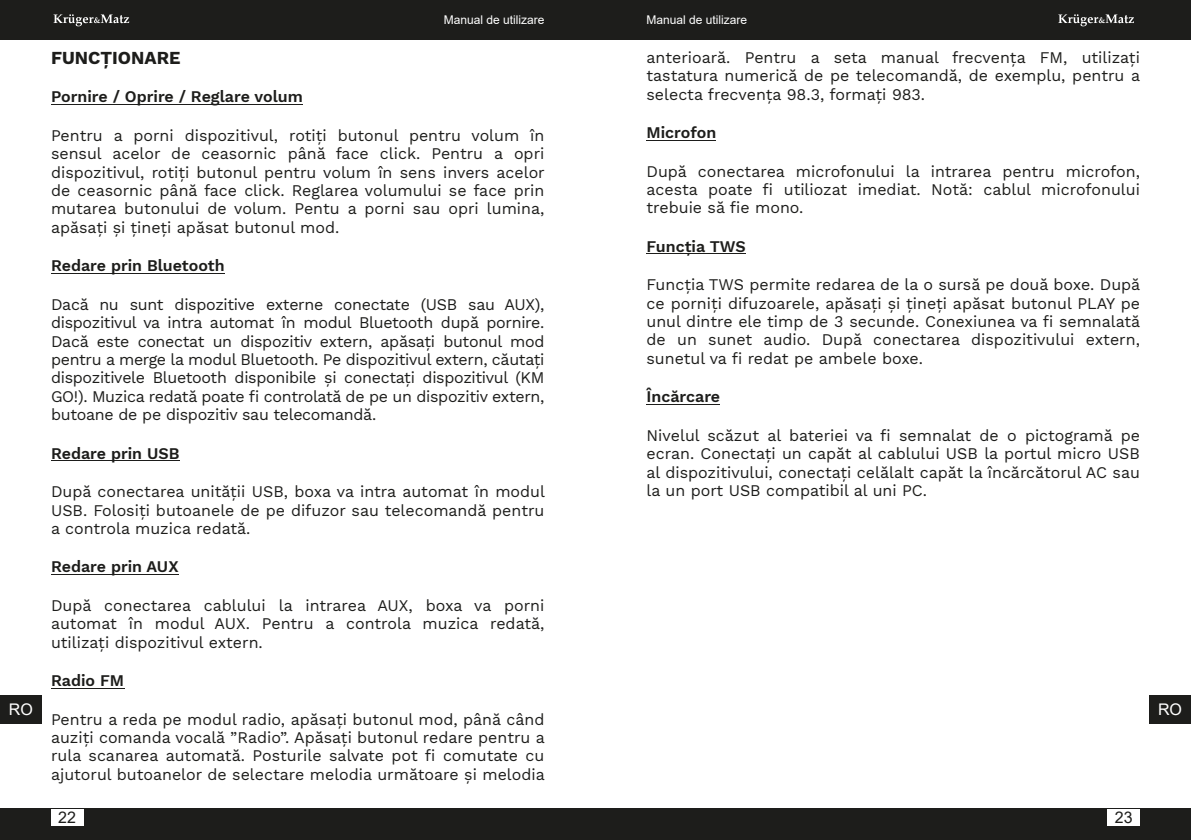
<style>
.page{position:relative;width:1191px;height:840px;background:#fff}
.page>*{position:absolute;margin:0;border:0;box-sizing:border-box;transform-origin:0 0}
.t1{font:700 18px "Work Sans";color:#1d1d1b}
.t2{font:16px/18.4px "Work Sans";color:#1d1d1b;text-align:justify}
.t3{font:600 16px "Work Sans";color:#1d1d1b}
.t4{font:16px "Arial";color:#1d1d1b}
.t5{font:16px "Arial";color:#fff}
.t6{font:12px "Arial";color:#fff}
</style>
<div class="page">
<hr style="left:646px;top:140px;width:70px;height:1px;background:#1d1d1b">
<hr style="left:646px;top:253px;width:100px;height:1px;background:#1d1d1b">
<hr style="left:646px;top:404px;width:74px;height:1px;background:#1d1d1b">
<hr style="left:51px;top:104px;width:252px;height:1px;background:#1d1d1b">
<hr style="left:51px;top:273px;width:174px;height:1px;background:#1d1d1b">
<hr style="left:51px;top:460px;width:128px;height:1px;background:#1d1d1b">
<hr style="left:51px;top:573px;width:128px;height:1px;background:#1d1d1b">
<hr style="left:51px;top:687px;width:73px;height:1px;background:#1d1d1b">
<div style="left:595px;top:0;width:596px;height:40px;background:#1d1d1b"></div>
<div style="left:595px;top:808px;width:596px;height:31px;background:#1d1d1b"></div>
<div style="left:1107px;top:808px;width:33px;height:17px;background:#fff"></div>
<div style="left:1149px;top:694px;width:42px;height:29px;background:#1d1d1b"></div>
<svg style="left:1058px;top:14px;width:76px;height:12px"></svg>
<div style="left:0;top:808px;width:595px;height:31px;background:#1d1d1b"></div>
<div style="left:0;top:0;width:595px;height:40px;background:#1d1d1b"></div>
<div style="left:51px;top:808px;width:32px;height:17px;background:#fff"></div>
<div style="left:0;top:694px;width:42px;height:29px;background:#1d1d1b"></div>
<svg style="left:54px;top:14px;width:75px;height:12px"></svg>
<p class="t6" style="left:444px;top:15px;width:102px">Manual de utilizare</p>
<p class="t6" style="left:646px;top:15px;width:102px">Manual de utilizare</p>
<p class="t2" style="left:646px;top:48px;width:495px">anterioară. Pentru a seta manual frecvența FM, utilizați tastatura numerică de pe telecomandă, de exemplu, pentru a selecta frecvența 98.3, formați 983.</p>
<p class="t3" style="left:646px;top:123px;width:71px">Microfon</p>
<p class="t2" style="left:646px;top:162px;width:495px">După conectarea microfonului la intrarea pentru microfon, acesta poate fi utiliozat imediat. Notă: cablul microfonului trebuie să fie mono.</p>
<p class="t3" style="left:646px;top:237px;width:101px">Funcția TWS</p>
<p class="t2" style="left:646px;top:275px;width:495px">Funcția TWS permite redarea de la o sursă pe două boxe. După ce porniți difuzoarele, apăsați și țineți apăsat butonul PLAY pe unul dintre ele timp de 3 secunde. Conexiunea va fi semnalată de un sunet audio. După conectarea dispozitivului extern, sunetul va fi redat pe ambele boxe.</p>
<p class="t3" style="left:646px;top:387px;width:75px">Încărcare</p>
<p class="t2" style="left:646px;top:426px;width:495px">Nivelul scăzut al bateriei va fi semnalat de o pictogramă pe ecran. Conectați un capăt al cablului USB la portul micro USB al dispozitivului, conectați celălalt capăt la încărcătorul AC sau la un port USB compatibil al uni PC.</p>
<p class="t1" style="left:51px;top:47px;width:131px">FUNCȚIONARE</p>
<p class="t3" style="left:51px;top:87px;width:253px">Pornire / Oprire / Reglare volum</p>
<p class="t2" style="left:51px;top:126px;width:495px">Pentru a porni dispozitivul, rotiți butonul pentru volum în sensul acelor de ceasornic până face click. Pentru a opri dispozitivul, rotiți butonul pentru volum în sens invers acelor de ceasornic până face click. Reglarea volumului se face prin mutarea butonului de volum. Pentu a porni sau opri lumina, apăsați și țineți apăsat butonul mod.</p>
<p class="t3" style="left:51px;top:256px;width:175px">Redare prin Bluetooth</p>
<p class="t2" style="left:51px;top:295px;width:495px">Dacă nu sunt dispozitive externe conectate (USB sau AUX), dispozitivul va intra automat în modul Bluetooth după pornire.<br>Dacă este conectat un dispozitiv extern, apăsați butonul mod pentru a merge la modul Bluetooth. Pe dispozitivul extern, căutați dispozitivele Bluetooth disponibile și conectați dispozitivul (KM GO!). Muzica redată poate fi controlată de pe un dispozitiv extern, butoane de pe dispozitiv sau telecomandă.</p>
<p class="t3" style="left:51px;top:443px;width:130px">Redare prin USB</p>
<p class="t2" style="left:51px;top:482px;width:495px">După conectarea unității USB, boxa va intra automat în modul USB. Folosiți butoanele de pe difuzor sau telecomandă pentru a controla muzica redată.</p>
<p class="t3" style="left:51px;top:557px;width:129px">Redare prin AUX</p>
<p class="t2" style="left:51px;top:596px;width:495px">După conectarea cablului la intrarea AUX, boxa va porni automat în modul AUX. Pentru a controla muzica redată, utilizați dispozitivul extern.</p>
<p class="t3" style="left:51px;top:671px;width:75px">Radio FM</p>
<p class="t2" style="left:51px;top:709px;width:495px">Pentru a reda pe modul radio, apăsați butonul mod, până când auziți comanda vocală ”Radio”. Apăsați butonul redare pentru a rula scanarea automată. Posturile salvate pot fi comutate cu ajutorul butoanelor de selectare melodia următoare și melodia</p>
<p class="t5" style="left:9px;top:703px;width:26px">RO</p>
<p class="t5" style="left:1158px;top:703px;width:26px">RO</p>
<p class="t4" style="left:58px;top:810px;width:19px">22</p>
<p class="t4" style="left:1114px;top:810px;width:19px">23</p>
</div>
